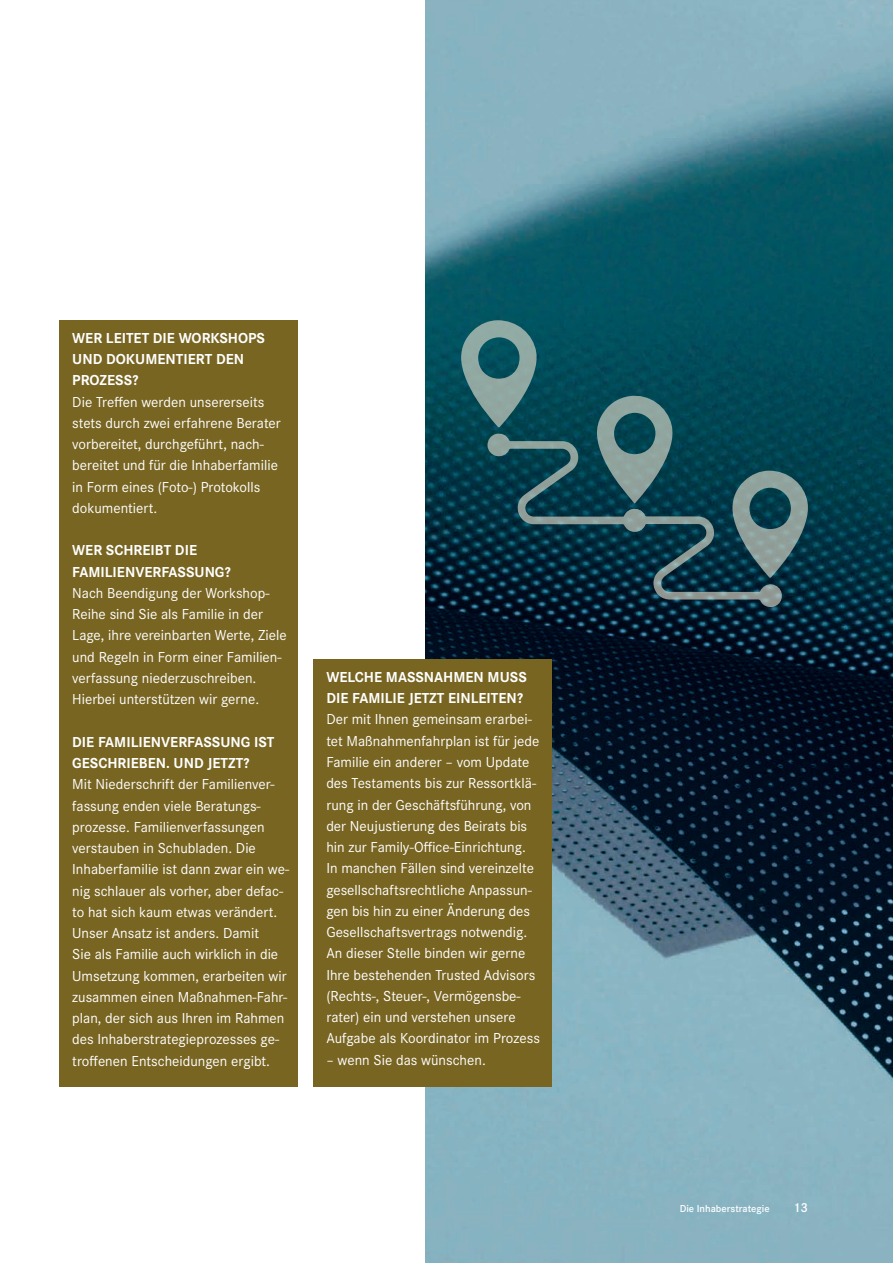
<style>
.page{position:relative;width:893px;height:1263px;background:#fff}
.page>*{position:absolute;margin:0;border:0;box-sizing:border-box;transform-origin:0 0}
.t1{font:15px/21.3px "Corporate S";color:#fff}
.t2{font:700 15px/21.3px "Corporate S";color:#fff}
.t3{font:600 13.5px "Corporate S";color:#fff}
.t4{font:600 10.5px "Corporate S";color:#fff}
</style>
<div class="page">
<img style="left:425px;top:0;width:468px;height:1263px">
<div style="left:60px;top:320px;width:238px;height:766px;background:#786522"></div>
<div style="left:314px;top:659px;width:238px;height:427px;background:#786522"></div>
<svg style="left:461px;top:320px;width:348px;height:288px;background:#1a4f5b"></svg>
<p class="t2" style="left:72px;top:327px;width:194px">WER LEITET DIE WORKSHOPS<br>UND DOKUMENTIERT DEN<br>PROZESS?</p>
<p class="t1" style="left:72px;top:390px;width:210px">Die Treffen werden unsererseits stets durch zwei erfahrene Berater vorbereitet, durchgeführt, nach&shy;bereitet und für die Inhaberfamilie in Form eines (Foto-) Protokolls dokumentiert.</p>
<p class="t2" style="left:72px;top:539px;width:160px">WER SCHREIBT DIE<br>FAMILIENVERFASSUNG?</p>
<p class="t1" style="left:72px;top:582px;width:216px">Nach Beendigung der Workshop-Reihe sind Sie als Familie in der Lage, ihre vereinbarten Werte, Ziele und Regeln in Form einer Familien&shy;verfassung niederzuschreiben.<br>Hierbei unterstützen wir gerne.</p>
<p class="t2" style="left:72px;top:731px;width:204px">DIE FAMILIENVERFASSUNG IST<br>GESCHRIEBEN. UND JETZT?</p>
<p class="t1" style="left:72px;top:773px;width:218px">Mit Niederschrift der Familienver&shy;fassung enden viele Beratungs&shy;prozesse. Familienverfassungen verstauben in Schubladen. Die Inhaberfamilie ist dann zwar ein we&shy;nig schlauer als vorher, aber defac&shy;to hat sich kaum etwas verändert.<br>Unser Ansatz ist anders. Damit<br>Sie als Familie auch wirklich in die Umsetzung kommen, erarbeiten wir zusammen einen Maßnahmen-Fahr&shy;plan, der sich aus Ihren im Rahmen des Inhaberstrategieprozesses ge&shy;troffenen Entscheidungen ergibt.</p>
<p class="t2" style="left:326px;top:666px;width:202px">WELCHE MASSNAHMEN MUSS<br>DIE FAMILIE JETZT EINLEITEN?</p>
<p class="t1" style="left:326px;top:708px;width:215px">Der mit Ihnen gemeinsam erarbei&shy;tet Maßnahmenfahrplan ist für jede Familie ein anderer – vom Update des Testaments bis zur Ressortklä&shy;rung in der Geschäftsführung, von der Neujustierung des Beirats bis hin zur Family-Office-Einrichtung.<br>In manchen Fällen sind vereinzelte gesellschaftsrechtliche Anpassun&shy;gen bis hin zu einer Änderung des Gesellschaftsvertrags notwendig.<br>An dieser Stelle binden wir gerne Ihre bestehenden Trusted Advisors (Rechts-, Steuer-, Vermögensbe&shy;rater) ein und verstehen unsere Aufgabe als Koordinator im Prozess</p>
<p class="t1" style="left:326px;top:1048px;width:161px">– wenn Sie das wünschen.</p>
<p class="t4" style="left:680px;top:1201px;width:91px">Die Inhaberstrategie</p>
<p class="t3" style="left:793px;top:1198px;width:16px">13</p>
</div>
